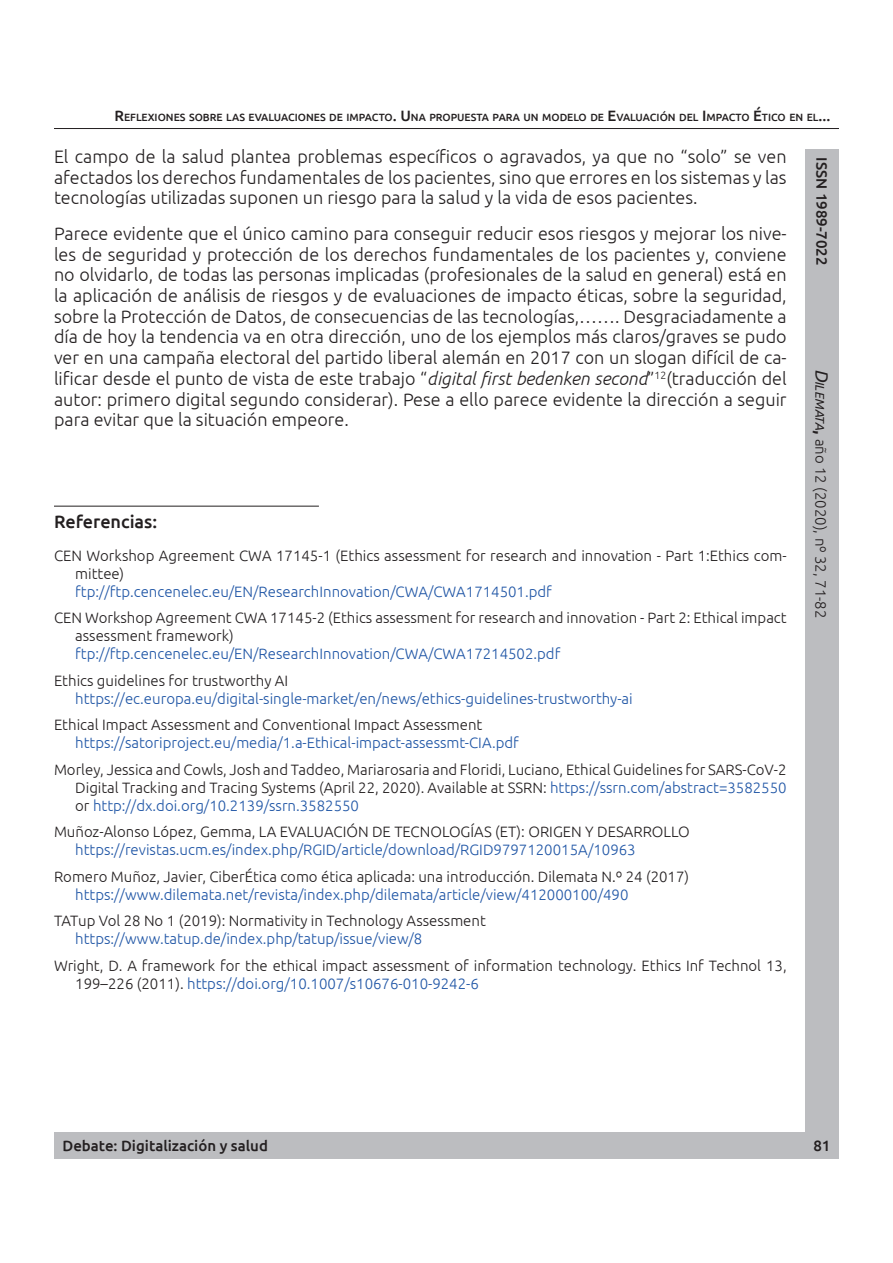
<style>
.page{position:relative;width:893px;height:1263px;background:#fff}
.page>*{position:absolute;margin:0;border:0;box-sizing:border-box;transform-origin:0 0}
.t1{font:300 18px/20.7px "Ubuntu";color:#231f20;text-align:justify}
.t2{font:500 18px "Ubuntu";color:#231f20}
.t3{font:300 15px/18px "Ubuntu";color:#231f20}
.t4{font:300 15px "Ubuntu";color:#2056a6}
.t5{font:500 15px "Ubuntu";color:#231f20}
.t6{font:500 10.5px "Ubuntu";color:#231f20}
.s1{font-size:15px}
.s2{font-style:italic}
.s3{font-weight:400;font-style:italic;font-size:18px}
.s4{font-weight:400;font-style:italic;font-size:12.6px}
.s5{font-weight:500;font-size:18px}
.s6{color:#2056a6}
</style>
<div class="page">
<div style="left:756px;top:1132px;width:83px;height:27px;background:#bcbdc0"></div>
<div style="left:54px;top:1132px;width:712px;height:27px;background:#bcbdc0"></div>
<div style="left:806px;top:360px;width:33px;height:777px;background:#bcbdc0"></div>
<div style="left:806px;top:149px;width:33px;height:215px;background:#bcbdc0"></div>
<hr style="left:54px;top:128px;width:785px;height:1px;background:#231f20">
<hr style="left:54px;top:506px;width:265px;height:1px;background:#231f20">
<p class="t6" style="left:114px;top:111px;width:717px"><span class="s1">R</span>EFLEXIONES SOBRE LAS EVALUACIONES DE IMPACTO<span class="s1">. U</span> NA PROPUESTA PARA UN MODELO DE <span class="s1">E</span>VALUACIÓN DEL <span class="s1">I</span> MPACTO <span class="s1">É</span>TICO EN EL<span class="s1">...</span></p>
<p class="t1" style="left:54px;top:146px;width:734px">El campo de la salud plantea problemas específicos o agravados, ya que no “solo” se ven afectados los derechos fundamentales de los pacientes, sino que errores en los sistemas y las tecnologías utilizadas suponen un riesgo para la salud y la vida de esos pacientes.</p>
<p class="t1" style="left:54px;top:223px;width:734px">Parece evidente que el único camino para conseguir reducir esos riesgos y mejorar los nive&shy;les de seguridad y protección de los derechos fundamentales de los pacientes y, conviene no olvidarlo, de todas las personas implicadas (profesionales de la salud en general) está en la aplicación de análisis de riesgos y de evaluaciones de impacto éticas, sobre la seguridad, sobre la Protección de Datos, de consecuencias de las tecnologías,……. Desgraciadamente a día de hoy la tendencia va en otra dirección, uno de los ejemplos más claros/graves se pudo ver en una campaña electoral del partido liberal alemán en 2017 con un slogan difícil de ca&shy;lificar desde el punto de vista de este trabajo “<span class="s2">digital first bedenken second</span>”<sup>12</sup>(traducción del autor: primero digital segundo considerar). Pese a ello parece evidente la dirección a seguir para evitar que la situación empeore.</p>
<p class="t5" style="left:831px;top:157px;width:110px;rotate:90deg">ISSN 1989-7022</p>
<p class="t3" style="left:830px;top:369px;width:251px;rotate:90deg"><span class="s3">D</span><span class="s4">ilemata</span><span class="s5">,</span> año 12 (2020), nº 32, 71-82</p>
<p class="t2" style="left:54px;top:510px;width:105px">Referencias:</p>
<p class="t3" style="left:75px;top:546px;width:713px;text-indent:-21px">CEN Workshop Agreement CWA 17145-1 (Ethics assessment for research and innovation - Part 1:Ethics com&shy;mittee)</p>
<p class="t4" style="left:75px;top:582px;width:478px">ftp://ftp.cencenelec.eu/EN/ResearchInnovation/CWA/CWA1714501.pdf</p>
<p class="t3" style="left:75px;top:609px;width:713px;text-indent:-21px">CEN Workshop Agreement CWA 17145-2 (Ethics assessment for research and innovation - Part 2: Ethical impact assessment framework)</p>
<p class="t4" style="left:75px;top:645px;width:487px">ftp://ftp.cencenelec.eu/EN/ResearchInnovation/CWA/CWA17214502.pdf</p>
<p class="t3" style="left:54px;top:671px;width:236px">Ethics guidelines for trustworthy AI</p>
<p class="t4" style="left:75px;top:689px;width:559px">https://ec.europa.eu/digital-single-market/en/news/ethics-guidelines-trustworthy-ai</p>
<p class="t3" style="left:54px;top:716px;width:430px">Ethical Impact Assessment and Conventional Impact Assessment</p>
<p class="t4" style="left:75px;top:734px;width:445px">https://satoriproject.eu/media/1.a-Ethical-impact-assessmt-CIA.pdf</p>
<p class="t3" style="left:75px;top:760px;width:713px;text-align:justify;text-indent:-21px">Morley, Jessica and Cowls, Josh and Taddeo, Mariarosaria and Floridi, Luciano, Ethical Guidelines for SARS-CoV-2<br>Digital Tracking and Tracing Systems (April 22, 2020). Available at SSRN: <span class="s6">https://ssrn.com/abstract=3582550 </span>or <span class="s6">http://dx.doi.org/10.2139/ssrn.3582550</span></p>
<p class="t3" style="left:54px;top:823px;width:637px">Muñoz-Alonso López, Gemma, LA EVALUACIÓN DE TECNOLOGÍAS (ET): ORIGEN Y DESARROLLO</p>
<p class="t4" style="left:75px;top:841px;width:562px">https://revistas.ucm.es/index.php/RGID/article/download/RGID9797120015A/10963</p>
<p class="t3" style="left:54px;top:867px;width:637px">Romero Muñoz, Javier, CiberÉtica como ética aplicada: una introducción. Dilemata N.º 24 (2017)</p>
<p class="t4" style="left:75px;top:885px;width:555px">https://www.dilemata.net/revista/index.php/dilemata/article/view/412000100/490</p>
<p class="t3" style="left:54px;top:912px;width:433px">TATup Vol 28 No 1 (2019): Normativity in Technology Assessment</p>
<p class="t4" style="left:75px;top:930px;width:349px">https://www.tatup.de/index.php/tatup/issue/view/8</p>
<p class="t3" style="left:75px;top:956px;width:713px;text-indent:-21px">Wright, D. A framework for the ethical impact assessment of information technology. Ethics Inf Technol 13,<br>199–226 (2011). <span class="s6">https://doi.org/10.1007/s10676-010-9242-6</span></p>
<p class="t5" style="left:63px;top:1136px;width:207px">Debate: Digitalización y salud</p>
<p class="t5" style="left:813px;top:1136px;width:19px">81</p>
</div>
